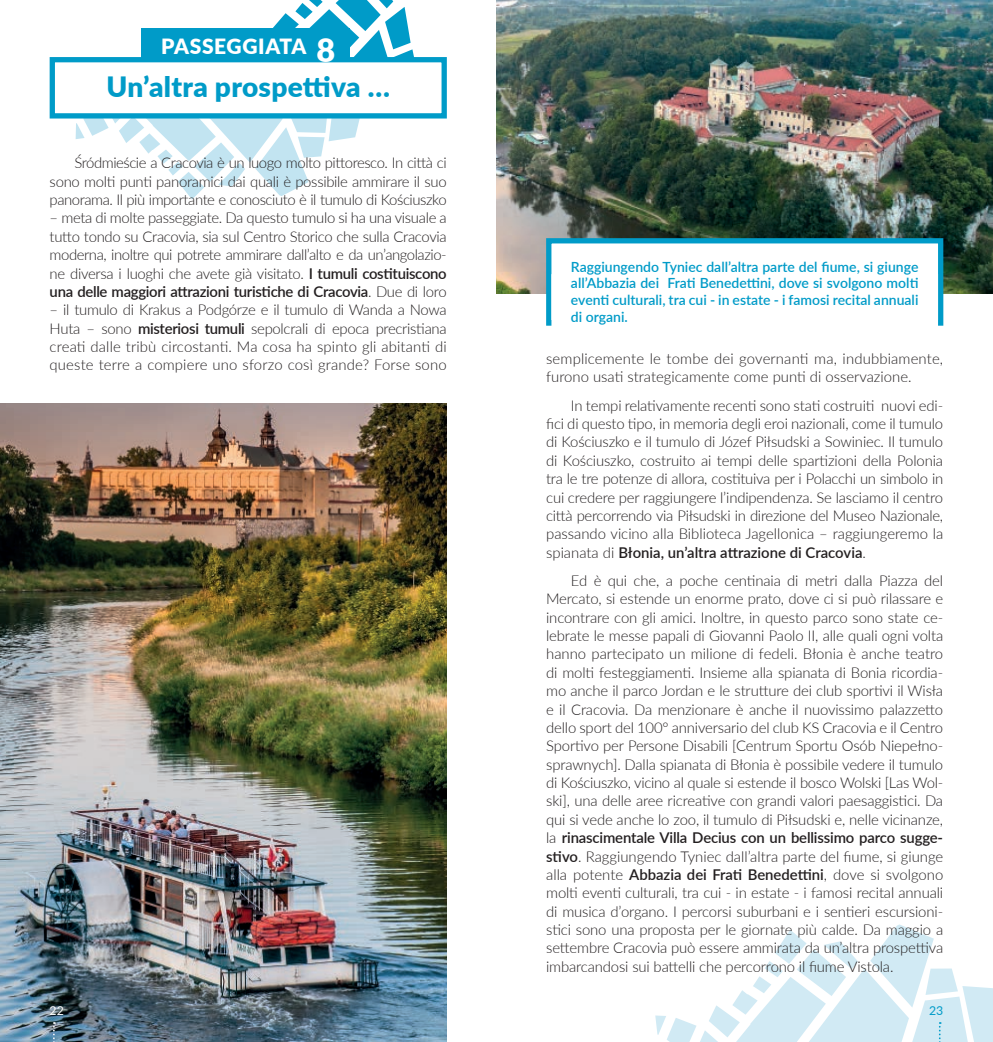
<style>
.page{position:relative;width:993px;height:1042px;background:#fff}
.page>*{position:absolute;margin:0;border:0;box-sizing:border-box;transform-origin:0 0}
.t1{font:900 28px "Lato";letter-spacing:.01em;color:#009bc8}
.t2{font:900 21px "Lato";letter-spacing:.03em;color:#fff}
.t3{font:300 14.88px/18.4px "Lato";color:#231f20;text-align:justify}
.t4{font:600 14px/16.8px "Lato";color:#009bc8;text-align:justify}
.t5{font:12.25px "Lato";color:#fff}
.t6{font:12.25px "Lato";color:#009bc8}
.s1{font-size:32.38px}
.s2{font-weight:600}
</style>
<div class="page">
<svg style="left:49px;top:0;width:398px;height:199px"></svg>
<div style="left:141px;top:29px;width:209px;height:33px;background:#009bc8"></div>
<img style="left:496px;top:0;width:496px;height:294px">
<svg style="left:543px;top:235px;width:402px;height:91px"></svg>
<img style="left:0;top:403px;width:446px;height:639px">
<svg style="left:655px;top:924px;width:337px;height:118px"></svg>
<svg style="left:53px;top:1022px;width:2px;height:20px"></svg>
<h2 class="t2" style="left:161px;top:31px;width:175px">PASSEGGIATA <span class="s1">8</span></h2>
<h1 class="t1" style="left:106px;top:66px;width:285px">Un’altra prospettiva …</h1>
<p class="t3" style="left:50px;top:153px;width:398px;text-indent:25px">Śródmieście a Cracovia è un luogo molto pittoresco. In città ci sono molti punti panoramici dai quali è possibile ammirare il suo panorama. Il più importante e conosciuto è il tumulo di Kościuszko</p>
<p class="t3" style="left:50px;top:208px;width:398px">– meta di molte passeggiate. Da questo tumulo si ha una visuale a tutto tondo su Cracovia, sia sul Centro Storico che sulla Cracovia moderna, inoltre qui potrete ammirare dall’alto e da un’angolazio&shy;ne diversa i luoghi che avete già visitato. <span class="s2">I tumuli costituiscono una delle maggiori attrazioni turistiche di Cracovia</span>. Due di loro</p>
<p class="t3" style="left:50px;top:300px;width:398px">– il tumulo di Krakus a Podgórze e il tumulo di Wanda a Nowa Huta – sono <span class="s2">misteriosi tumuli</span> sepolcrali di epoca precristiana creati dalle tribù circostanti. Ma cosa ha spinto gli abitanti di queste terre a compiere uno sforzo così grande? Forse sono</p>
<p class="t4" style="left:570px;top:257px;width:349px">Raggiungendo Tyniec dall’altra parte del fiume, si giunge all’Abbazia dei Frati Benedettini, dove si svolgono molti eventi culturali, tra cui - in estate - i famosi recital annuali di organi.</p>
<p class="t3" style="left:546px;top:349px;width:398px">semplicemente le tombe dei governanti ma, indubbiamente, furono usati strategicamente come punti di osservazione.</p>
<p class="t3" style="left:546px;top:395px;width:398px;text-indent:25px">In tempi relativamente recenti sono stati costruiti nuovi edi&shy;fici di questo tipo, in memoria degli eroi nazionali, come il tumulo di Kościuszko e il tumulo di Józef Piłsudski a Sowiniec. Il tumulo di Kościuszko, costruito ai tempi delle spartizioni della Polonia tra le tre potenze di allora, costituiva per i Polacchi un simbolo in cui credere per raggiungere l’indipendenza. Se lasciamo il centro città percorrendo via Piłsudski in direzione del Museo Nazionale, passando vicino alla Biblioteca Jagellonica – raggiungeremo la spianata di <span class="s2">Błonia, un’altra attrazione di Cracovia</span>.</p>
<p class="t3" style="left:546px;top:571px;width:398px;text-indent:25px">Ed è qui che, a poche centinaia di metri dalla Piazza del Mercato, si estende un enorme prato, dove ci si può rilassare e incontrare con gli amici. Inoltre, in questo parco sono state ce&shy;lebrate le messe papali di Giovanni Paolo II, alle quali ogni volta hanno partecipato un milione di fedeli. Błonia è anche teatro di molti festeggiamenti. Insieme alla spianata di Bonia ricordia&shy;mo anche il parco Jordan e le strutture dei club sportivi il Wisła e il Cracovia. Da menzionare è anche il nuovissimo palazzetto dello sport del 100° anniversario del club KS Cracovia e il Centro Sportivo per Persone Disabili [Centrum Sportu Osób Niepełno&shy;sprawnych]. Dalla spianata di Błonia è possibile vedere il tumulo di Kościuszko, vicino al quale si estende il bosco Wolski [Las Wol&shy;ski], una delle aree ricreative con grandi valori paesaggistici. Da qui si vede anche lo zoo, il tumulo di Piłsudski e, nelle vicinanze, la <span class="s2">rinascimentale Villa Decius con un bellissimo parco sugge&shy;stivo</span>. Raggiungendo Tyniec dall’altra parte del fiume, si giunge alla potente <span class="s2">Abbazia dei Frati Benedettini</span>, dove si svolgono molti eventi culturali, tra cui - in estate - i famosi recital annuali di musica d’organo. I percorsi suburbani e i sentieri escursioni&shy;stici sono una proposta per le giornate più calde. Da maggio a settembre Cracovia può essere ammirata da un’altra prospettiva imbarcandosi sui battelli che percorrono il fiume Vistola.</p>
<p class="t5" style="left:50px;top:1001px;width:16px">22</p>
<p class="t6" style="left:928px;top:1001px;width:16px">23</p>
</div>
